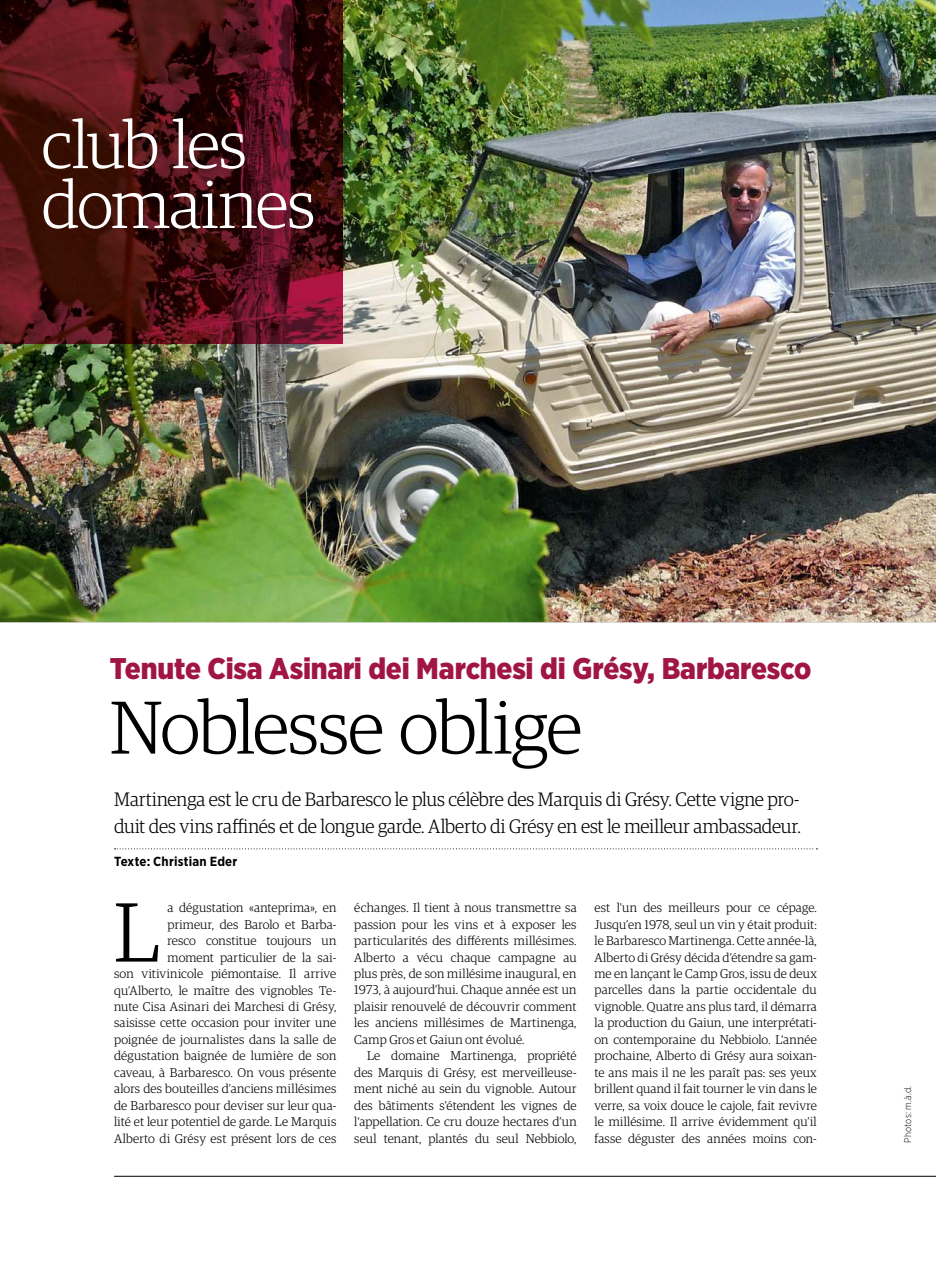
<style>
.page{position:relative;width:936px;height:1263px;background:#fff}
.page>*{position:absolute;margin:0;border:0;box-sizing:border-box;transform-origin:0 0}
.t1{font:300 84px "Guardian Egyp";color:#000}
.t2{font:300 74.85px "Guardian Egyp";letter-spacing:-.02em;color:#000}
.t3{font:300 67.35px/59.8px "Guardian Egyp";letter-spacing:-.02em;color:#fff}
.t4{font:900 30px "Gotham Narrow";letter-spacing:-.01em;color:#a01544}
.t5{font:300 19.5px/27px "Guardian Egyp";letter-spacing:-.01em;color:#000}
.t6{font:700 13.2px "Gotham Narrow";letter-spacing:.015em;color:#000}
.t7{font:300 12.75px/16.5px "Guardian Egyp";letter-spacing:.01em;color:#000;text-align:justify}
.t8{font:300 9.75px "Gotham Narrow";letter-spacing:.015em;color:#000;scale:.95 1}
</style>
<div class="page">
<hr style="left:114px;top:1176px;width:821px;height:1px;background:#000">
<img style="left:0;top:0;width:935px;height:622px">
<img style="left:0;top:0;width:342px;height:344px">
<svg style="left:114px;top:848px;width:703px;height:1px"></svg>
<h3 class="t3" style="left:41px;top:111px;width:275px">club les domaines</h3>
<h3 class="t4" style="left:110px;top:648px;width:703px">Tenute Cisa Asinari dei Marchesi di Grésy, Barbaresco</h3>
<h2 class="t2" style="left:110px;top:678px;width:474px">Noblesse oblige</h2>
<h3 class="t5" style="left:114px;top:785px;width:688px">Martinenga est le cru de Barbaresco le plus célèbre des Marquis di Grésy. Cette vigne pro&shy;duit des vins raffinés et de longue garde. Alberto di Grésy en est le meilleur ambassadeur.</h3>
<p class="t6" style="left:114px;top:853px;width:125px">Texte: Christian Eder</p>
<p class="t7" style="left:114px;top:899px;width:224px;text-align:right">a dégustation «anteprima», en<br>primeur, des Barolo et Barba-<br>resco constitue toujours un<br>moment particulier de la sai-<br>son vitivinicole piémontaise. Il arrive qu’Alberto, le maître des vignobles Te&shy;nute Cisa Asinari dei Marchesi di Grésy, saisisse cette occasion pour inviter une poignée de journalistes dans la salle de dégustation baignée de lumière de son caveau, à Barbaresco. On vous présente alors des bouteilles d’anciens millésimes de Barbaresco pour deviser sur leur qua&shy;lité et leur potentiel de garde. Le Marquis Alberto di Grésy est présent lors de ces</p>
<p class="t7" style="left:354px;top:899px;width:224px">échanges. Il tient à nous transmettre sa passion pour les vins et à exposer les particularités des différents millésimes.<br>Alberto a vécu chaque campagne au plus près, de son millésime inaugural, en 1973, à aujourd’hui. Chaque année est un plaisir renouvelé de découvrir comment les anciens millésimes de Martinenga, Camp Gros et Gaiun ont évolué.</p>
<h1 class="t1" style="left:114px;top:877px;width:47px">L</h1>
<p class="t7" style="left:354px;top:1047px;width:224px;text-indent:13px">Le domaine Martinenga, propriété des Marquis di Grésy, est merveilleuse&shy;ment niché au sein du vignoble. Autour des bâtiments s’étendent les vignes de l‘appellation. Ce cru douze hectares d’un seul tenant, plantés du seul Nebbiolo,</p>
<p class="t7" style="left:594px;top:899px;width:224px">est l’un des meilleurs pour ce cépage.<br>Jusqu’en 1978, seul un vin y était produit: le Barbaresco Martinenga. Cette année-là, Alberto di Grésy décida d’étendre sa gam&shy;me en lançant le Camp Gros, issu de deux parcelles dans la partie occidentale du vignoble. Quatre ans plus tard, il démarra la production du Gaiun, une interprétati&shy;on contemporaine du Nebbiolo. L‘année prochaine, Alberto di Grésy aura soixan&shy;te ans mais il ne les paraît pas: ses yeux brillent quand il fait tourner le vin dans le verre, sa voix douce le cajole, fait revivre le millésime. Il arrive évidemment qu’il fasse déguster des années moins con-</p>
<p class="t8" style="left:901px;top:1143px;width:62px;rotate:-90deg">Photos: m.à.d.</p>
</div>
